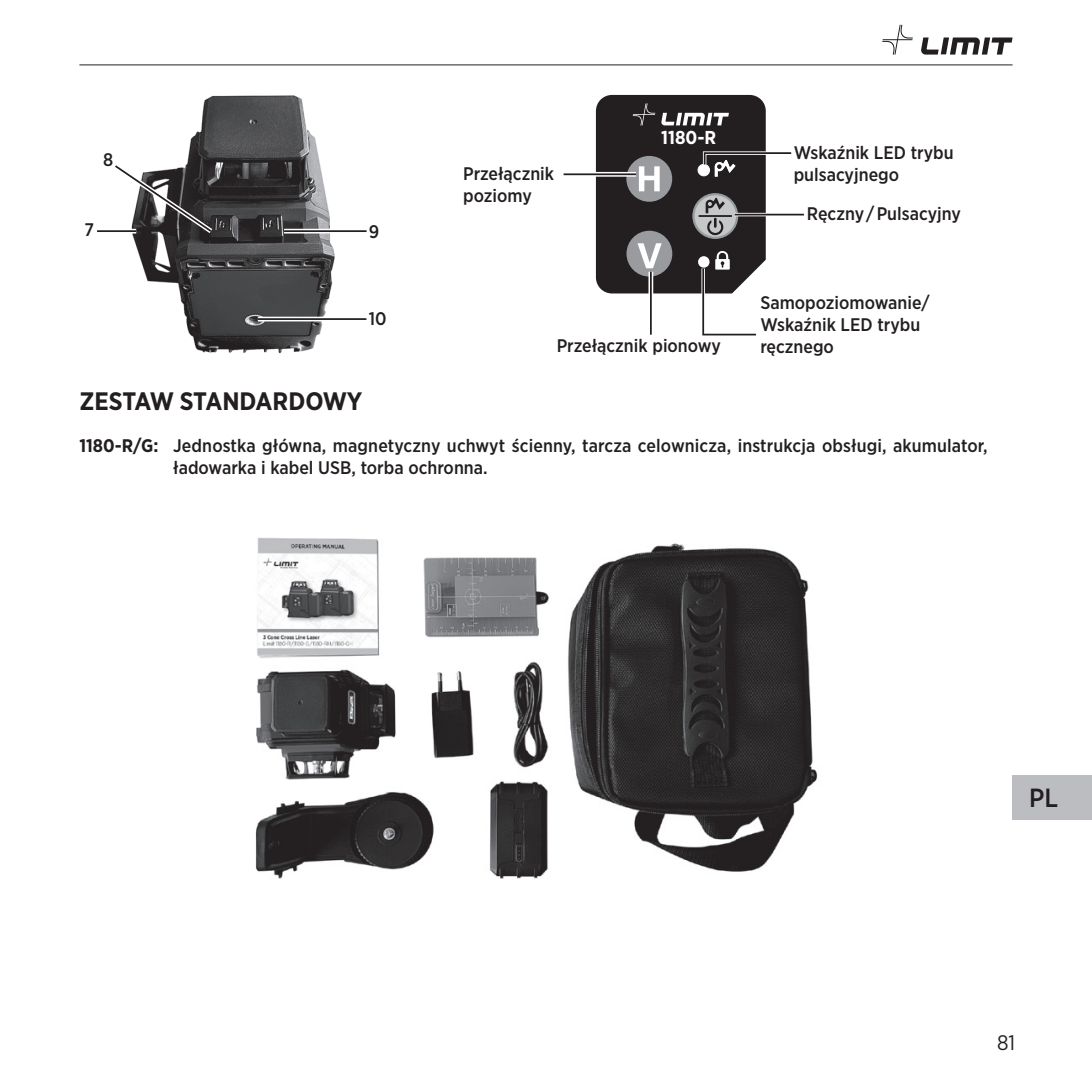
<style>
.page{position:relative;width:1092px;height:1092px;background:#fff}
.page>*{position:absolute;margin:0;border:0;box-sizing:border-box;transform-origin:0 0}
.t1{font:500 26.25px "Gotham Narrow";color:#231f20}
.大标{font:700 25.2px "Gotham Narrow";letter-spacing:-.015em;color:#231f20}
.t2{font:21px "Gotham Narrow";color:#231f20}
.t3{font:700 18.55px "Gotham Narrow";color:#fff}
.word{font:500 18.2px/21.7px "Gotham Narrow";color:#231f20}
.s1{font-weight:700}
</style>
<div class="page">
<svg style="left:921px;top:37px;width:91px;height:18px"></svg>
<svg style="left:882px;top:25px;width:30px;height:30px"></svg>
<hr style="left:79px;top:64px;width:933px;height:1px;background:#231f20">
<img style="left:133px;top:95px;width:202px;height:259px">
<svg style="left:115px;top:159px;width:102px;height:79px"></svg>
<hr style="left:97px;top:229px;width:39px;height:4px;background:#fff">
<hr style="left:97px;top:230px;width:39px;height:2px;background:#231f20">
<hr style="left:284px;top:229px;width:82px;height:4px;background:#fff">
<hr style="left:284px;top:230px;width:82px;height:2px;background:#231f20">
<hr style="left:258px;top:317px;width:108px;height:4px;background:#fff">
<hr style="left:258px;top:318px;width:108px;height:2px;background:#231f20">
<div style="left:563px;top:172px;width:73px;height:5px;background:#d5d4d5"></div>
<hr style="left:563px;top:173px;width:73px;height:2px;background:#231f20">
<hr style="left:734px;top:214px;width:69px;height:1px;background:#231f20">
<svg style="left:596px;top:95px;width:198px;height:241px"></svg>
<img style="left:255px;top:537px;width:563px;height:342px">
<div style="left:1012px;top:775px;width:79px;height:44px;background:#bcbdc0"></div>
<p class="word" style="left:103px;top:148px;width:12px">8</p>
<p class="word" style="left:84px;top:218px;width:11px">7</p>
<p class="word" style="left:369px;top:221px;width:12px">9</p>
<p class="word" style="left:369px;top:308px;width:19px">10</p>
<p class="word" style="left:463px;top:162px;width:92px">Przełącznik poziomy</p>
<p class="t3" style="left:661px;top:126px;width:57px">1180-R</p>
<p class="word" style="left:556px;top:335px;width:166px">Przełącznik pionowy</p>
<p class="word" style="left:793px;top:142px;width:161px">Wskaźnik LED trybu pulsacyjnego</p>
<p class="word" style="left:806px;top:202px;width:155px">Ręczny/Pulsacyjny</p>
<p class="word" style="left:760px;top:292px;width:171px">Samopoziomowanie/<br>Wskaźnik LED trybu ręcznego</p>
<p class="大标" style="left:79px;top:385px;width:284px">ZESTAW STANDARDOWY</p>
<p class="word" style="left:173px;top:434px;width:816px;text-indent:-94px"><span class="s1">1180-R/G:</span> Jednostka główna, magnetyczny uchwyt ścienny, tarcza celownicza, instrukcja obsługi, akumulator, ładowarka i kabel USB, torba ochronna.</p>
<p class="t1" style="left:1029px;top:780px;width:30px">PL</p>
<p class="t2" style="left:996px;top:1029px;width:20px">81</p>
</div>
